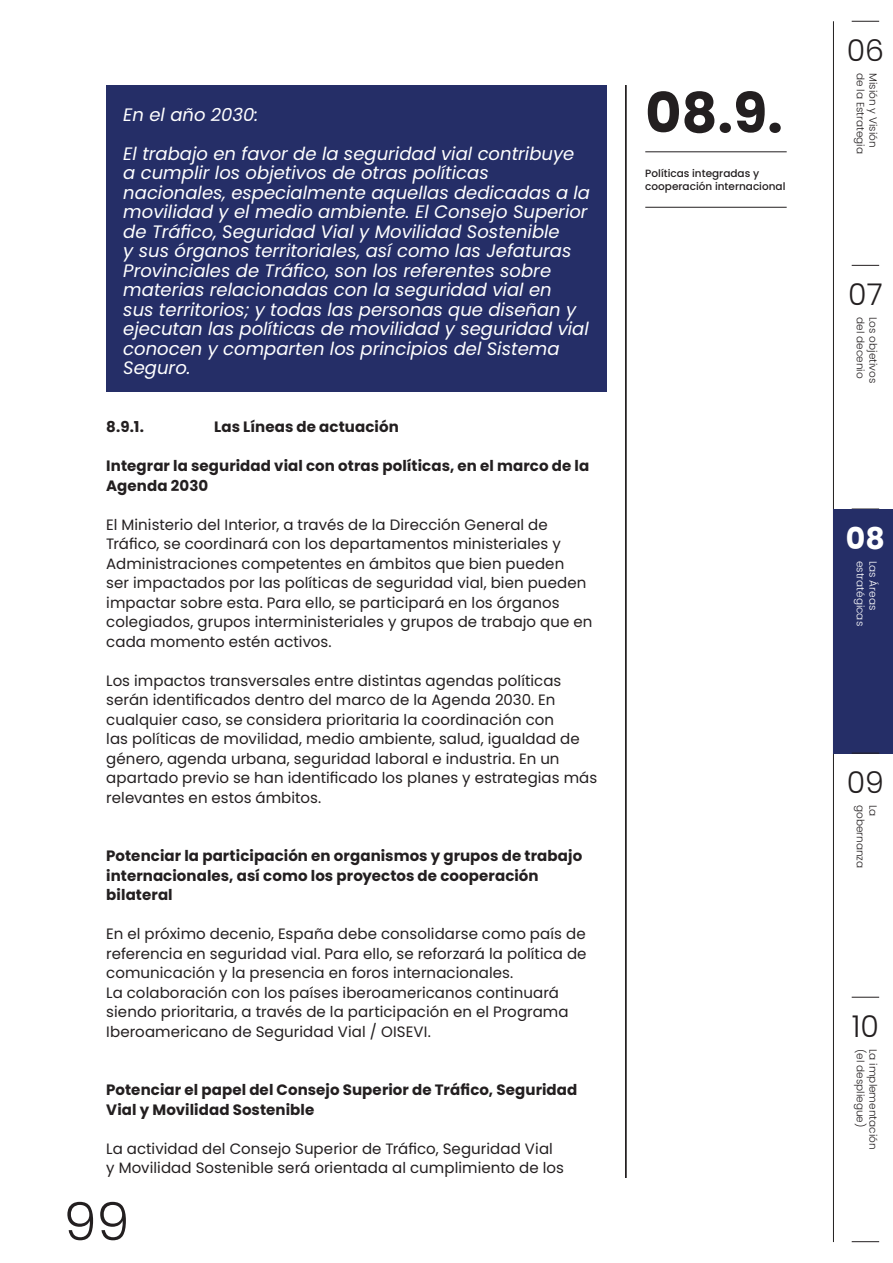
<style>
.page{position:relative;width:893px;height:1263px;background:#fff}
.page>*{position:absolute;margin:0;border:0;box-sizing:border-box;transform-origin:0 0}
.t1{font:700 55.5px "Poppins";color:#231f20}
.t2{font:300 52.5px "Poppins";color:#231f20}
.t3{font:300 30px "Poppins";color:#231f20}
.t4{font:700 30px "Poppins";color:#fff}
.t5{font:italic 18px/19.5px "Poppins";color:#fff}
.t6{font:15px/19.5px "Poppins";letter-spacing:.005em;color:#231f20}
.Estilo_títular_subap{font:700 15px/19.5px "Poppins";letter-spacing:.005em;color:#231f20}
.t7{font:300 10.5px "Poppins";color:#231f20}
.t8{font:500 10.5px/12.6px "Poppins";color:#231f20}
.t9{font:300 10.5px "Poppins";color:#fff}
</style>
<div class="page">
<svg style="left:852px;top:21px;width:27px;height:1px"></svg>
<svg style="left:852px;top:265px;width:27px;height:1px"></svg>
<svg style="left:852px;top:997px;width:27px;height:1px"></svg>
<svg style="left:852px;top:1241px;width:27px;height:1px"></svg>
<hr style="left:833px;top:21px;width:1px;height:1221px;background:#231f20">
<div style="left:834px;top:509px;width:59px;height:244px;background:#252e67"></div>
<svg style="left:852px;top:753px;width:27px;height:1px"></svg>
<hr style="left:625px;top:85px;width:1px;height:1093px;background:#231f20">
<hr style="left:645px;top:207px;width:142px;height:1px;background:#231f20">
<hr style="left:645px;top:151px;width:142px;height:1px;background:#231f20">
<div style="left:106px;top:85px;width:501px;height:306px;background:#252e67"></div>
<p class="t5" style="left:123px;top:105px;width:137px">En el año 2030:</p>
<p class="t5" style="left:123px;top:144px;width:468px">El trabajo en favor de la seguridad vial contribuye a cumplir los objetivos de otras políticas nacionales, especialmente aquellas dedicadas a la movilidad y el medio ambiente. El Consejo Superior de Tráfico, Seguridad Vial y Movilidad Sostenible<br>y sus órganos territoriales, así como las Jefaturas Provinciales de Tráfico, son los referentes sobre materias relacionadas con la seguridad vial en<br>sus territorios; y todas las personas que diseñan y ejecutan las políticas de movilidad y seguridad vial conocen y comparten los principios del Sistema Seguro.</p>
<p class="Estilo_títular_subap" style="left:106px;top:417px;width:39px">8.9.1.</p>
<p class="Estilo_títular_subap" style="left:214px;top:417px;width:186px">Las Líneas de actuación</p>
<p class="Estilo_títular_subap" style="left:106px;top:456px;width:485px">Integrar la seguridad vial con otras políticas, en el marco de la<br>Agenda 2030</p>
<p class="t6" style="left:106px;top:515px;width:488px">El Ministerio del Interior, a través de la Dirección General de Tráfico, se coordinará con los departamentos ministeriales y Administraciones competentes en ámbitos que bien pueden<br>ser impactados por las políticas de seguridad vial, bien pueden impactar sobre esta. Para ello, se participará en los órganos colegiados, grupos interministeriales y grupos de trabajo que en cada momento estén activos.</p>
<p class="t6" style="left:106px;top:671px;width:492px">Los impactos transversales entre distintas agendas políticas serán identificados dentro del marco de la Agenda 2030. En cualquier caso, se considera prioritaria la coordinación con<br>las políticas de movilidad, medio ambiente, salud, igualdad de género, agenda urbana, seguridad laboral e industria. En un apartado previo se han identificado los planes y estrategias más relevantes en estos ámbitos.</p>
<p class="Estilo_títular_subap" style="left:106px;top:846px;width:477px">Potenciar la participación en organismos y grupos de trabajo internacionales, así como los proyectos de cooperación bilateral</p>
<p class="t6" style="left:106px;top:924px;width:482px;text-align:justify">En el próximo decenio, España debe consolidarse como país de referencia en seguridad vial. Para ello, se reforzará la política de comunicación y la presencia en foros internacionales.</p>
<p class="t6" style="left:106px;top:983px;width:464px">La colaboración con los países iberoamericanos continuará siendo prioritaria, a través de la participación en el Programa<br>Iberoamericano de Seguridad Vial / OISEVI.</p>
<p class="Estilo_títular_subap" style="left:106px;top:1080px;width:473px">Potenciar el papel del Consejo Superior de Tráfico, Seguridad<br>Vial y Movilidad Sostenible</p>
<p class="t6" style="left:106px;top:1139px;width:459px">La actividad del Consejo Superior de Tráfico, Seguridad Vial y Movilidad Sostenible será orientada al cumplimiento de los</p>
<h2 class="t2" style="left:64px;top:1191px;width:67px">99</h2>
<p class="t1" style="left:645px;top:81px;width:139px">08.9.</p>
<p class="t8" style="left:645px;top:167px;width:142px">Políticas integradas y cooperación internacional</p>
<h3 class="t3" style="left:847px;top:33px;width:39px">06</h3>
<p class="t7" style="left:867px;top:73px;width:82px;rotate:90deg">de la Estrategia</p>
<p class="t7" style="left:879px;top:73px;width:76px;rotate:90deg">Misión y Visión</p>
<h3 class="t3" style="left:848px;top:278px;width:36px">07</h3>
<p class="t7" style="left:867px;top:317px;width:63px;rotate:90deg">del decenio</p>
<p class="t7" style="left:879px;top:317px;width:68px;rotate:90deg">Los objetivos</p>
<p class="t4" style="left:846px;top:521px;width:40px">08</p>
<p class="t9" style="left:867px;top:561px;width:60px;rotate:90deg">Es ra é ica</p>
<p class="t9" style="left:867px;top:561px;width:67px;rotate:90deg">estratégicas</p>
<p class="t9" style="left:879px;top:561px;width:51px;rotate:90deg">Las Áreas</p>
<h3 class="t3" style="left:847px;top:765px;width:39px">09</h3>
<p class="t7" style="left:867px;top:805px;width:65px;rotate:90deg">gobernanza</p>
<p class="t7" style="left:879px;top:805px;width:13px;rotate:90deg">La</p>
<h3 class="t3" style="left:852px;top:1009px;width:29px">10</h3>
<p class="t7" style="left:867px;top:1049px;width:80px;rotate:90deg">(el despliegue)</p>
<p class="t7" style="left:879px;top:1049px;width:102px;rotate:90deg">La implementación</p>
</div>
